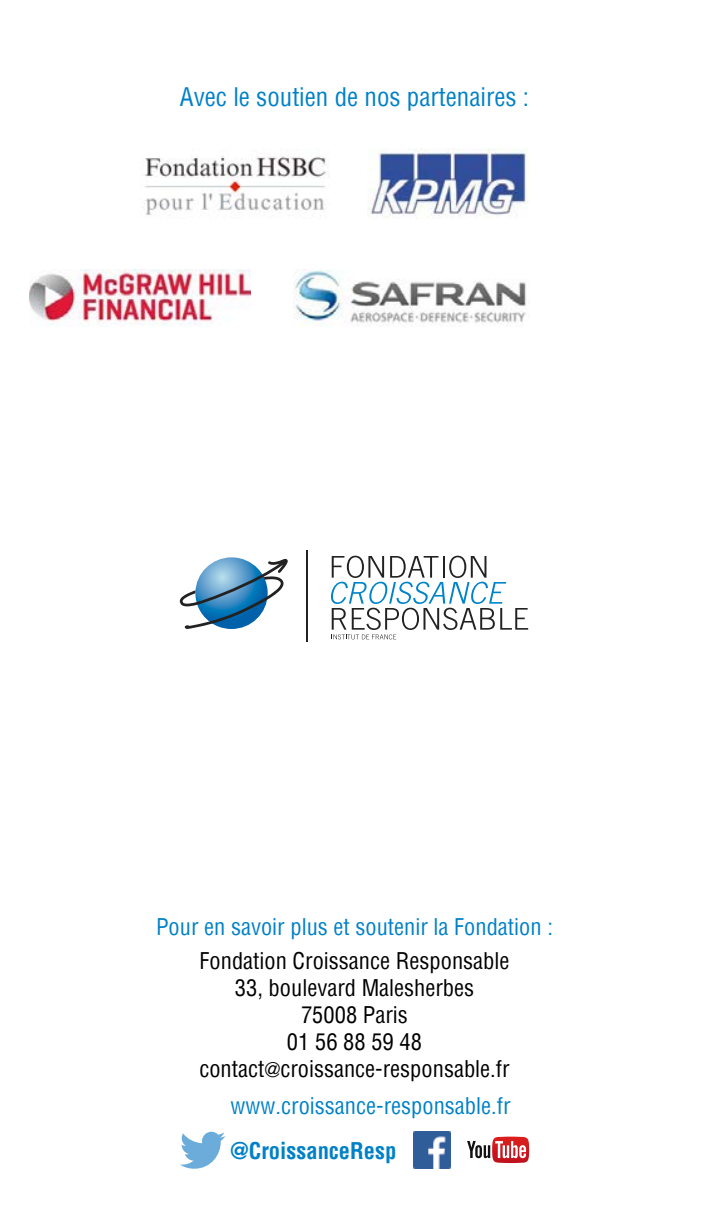
<style>
.page{position:relative;width:709px;height:1205px;background:#fff}
.page>*{position:absolute;margin:0;border:0;box-sizing:border-box;transform-origin:0 0}
.t1{font:condensed 25px "Helvetica";color:#0081c7}
.t2{font:condensed 22.5px/27px "Helvetica";color:#000;text-align:center}
.t3{font:condensed 22.5px "Helvetica";color:#0081c7}
.t4{font:700 condensed 22.5px "Helvetica";color:#0081c7}
.s1{font-size:20px}
</style>
<div class="page">
<img style="left:294px;top:269px;width:233px;height:57px">
<img style="left:30px;top:269px;width:220px;height:57px">
<img style="left:367px;top:149px;width:162px;height:70px">
<img style="left:144px;top:156px;width:185px;height:60px">
<svg style="left:180px;top:557px;width:108px;height:72px"></svg>
<hr style="left:306px;top:550px;width:1px;height:92px;background:#222223">
<svg style="left:331px;top:556px;width:197px;height:83px"></svg>
<svg style="left:180px;top:1131px;width:45px;height:37px"></svg>
<svg style="left:467px;top:1136px;width:62px;height:27px"></svg>
<img style="left:413px;top:1131px;width:37px;height:37px">
<p class="t1" style="left:180px;top:81px;width:351px">Avec le soutien de nos partenaires :</p>
<p class="t3" style="left:156px;top:912px;width:398px">Pour en savoir plus et soutenir la Fondation :</p>
<p class="t2" style="left:199px;top:947px;width:312px">Fondation Croissance Responsable<br>33, boulevard Malesherbes<br>75008 Paris<br>01 56 88 59 48 contact<span class="s1">@</span>croissance-responsable.fr</p>
<p class="t3" style="left:230px;top:1091px;width:281px">www.croissance-responsable.fr</p>
<p class="t4" style="left:230px;top:1135px;width:168px">@CroissanceResp</p>
</div>
